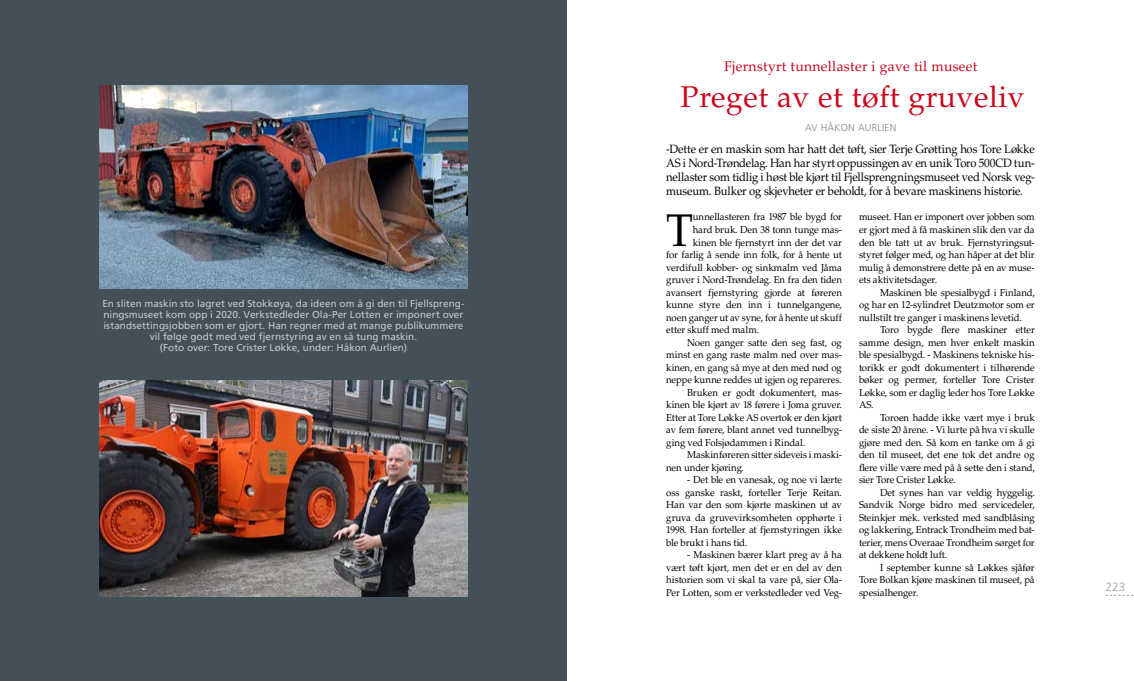
<style>
.page{position:relative;width:1134px;height:681px;background:#fff}
.page>*{position:absolute;margin:0;border:0;box-sizing:border-box;transform-origin:0 0}
.t1{font:45.7px "Palatino LT Std";color:#000;scale:.96 1}
.t2{font:30px "Palatino LT Std";letter-spacing:.02em;color:#c8091e}
.t3{font:14px "Palatino LT Std";letter-spacing:.02em;color:#c8091e}
.t4{font:12px/14px "Palatino LT Std";letter-spacing:-.02em;color:#000;text-align:justify;scale:.94 1}
.t5{font:300 12px "Frutiger LT Std";color:#9c9e9f}
.t6{font:10px/12.5px "Palatino LT Std";letter-spacing:-.01em;color:#000;text-align:justify;scale:.96 1}
.t7{font:10px/11px "Frutiger LT Std";letter-spacing:.005em;color:#c6c7c8;text-align:center}
.t8{font:300 10px "Frutiger LT Std";letter-spacing:.02em;color:#87888a}
</style>
<div class="page">
<div style="left:0;top:0;width:567px;height:680px;background:#435058"></div>
<img style="left:99px;top:85px;width:369px;height:203px">
<img style="left:99px;top:380px;width:369px;height:215px">
<p class="t7" style="left:102px;top:297px;width:364px">En sliten maskin sto lagret ved Stokkøya, da ideen om å gi den til Fjellspreng&shy;ningsmuseet kom opp i 2020. Verkstedleder Ola-Per Lotten er imponert over istandsettingsjobben som er gjort. Han regner med at mange publikummere vil følge godt med ved fjernstyring av en så tung maskin.<br>(Foto over: Tore Crister Løkke, under: Håkon Aurlien)</p>
<h3 class="t3" style="left:724px;top:58px;width:255px">Fjernstyrt tunnellaster i gave til museet</h3>
<h2 class="t2" style="left:681px;top:79px;width:346px">Preget av et tøft gruveliv</h2>
<p class="t8" style="left:805px;top:122px;width:93px">AV HÅKON AURLIEN</p>
<p class="t4" style="left:666px;top:142px;width:394px">-Dette er en maskin som har hatt det tøft, sier Terje Grøtting hos Tore Løkke AS i Nord-Trøndelag. Han har styrt oppussingen av en unik Toro 500CD tun&shy;nellaster som tidlig i høst ble kjørt til Fjellsprengningsmuseet ved Norsk veg&shy;museum. Bulker og skjevheter er beholdt, for å bevare maskinens historie.</p>
<h1 class="t1" style="left:666px;top:203px;width:30px">T</h1>
<p class="t6" style="left:693px;top:211px;width:157px">unnellasteren fra 1987 ble bygd for</p>
<p class="t6" style="left:693px;top:223px;width:157px">hard bruk. Den 38 tonn tunge mas-</p>
<p class="t6" style="left:693px;top:236px;width:157px">kinen ble fjernstyrt inn der det var</p>
<p class="t6" style="left:666px;top:248px;width:185px">for farlig å sende inn folk, for å hente ut</p>
<p class="t6" style="left:666px;top:261px;width:185px">verdifull kobber- og sinkmalm ved Jåma</p>
<p class="t6" style="left:666px;top:273px;width:185px">gruver i Nord-Trøndelag. En fra den tiden</p>
<p class="t6" style="left:666px;top:286px;width:185px">avansert fjernstyring gjorde at føreren</p>
<p class="t6" style="left:666px;top:298px;width:185px">kunne styre den inn i tunnelgangene,</p>
<p class="t6" style="left:666px;top:311px;width:185px">noen ganger ut av syne, for å hente ut skuff</p>
<p class="t6" style="left:666px;top:323px;width:98px">etter skuff med malm.</p>
<p class="t6" style="left:687px;top:336px;width:163px">Noen ganger satte den seg fast, og</p>
<p class="t6" style="left:666px;top:348px;width:185px">minst en gang raste malm ned over mas-</p>
<p class="t6" style="left:666px;top:361px;width:185px">kinen, en gang så mye at den med nød og</p>
<p class="t6" style="left:666px;top:373px;width:184px">neppe kunne reddes ut igjen og repareres.</p>
<p class="t6" style="left:687px;top:386px;width:163px">Bruken er godt dokumentert, mas-</p>
<p class="t6" style="left:666px;top:398px;width:185px">kinen ble kjørt av 18 førere i Joma gruver.</p>
<p class="t6" style="left:666px;top:411px;width:185px">Etter at Tore Løkke AS overtok er den kjørt</p>
<p class="t6" style="left:666px;top:423px;width:185px">av fem førere, blant annet ved tunnelbyg-</p>
<p class="t6" style="left:666px;top:436px;width:146px">ging ved Folsjødammen i Rindal.</p>
<p class="t6" style="left:687px;top:448px;width:163px">Maskinføreren sitter sideveis i maski-</p>
<p class="t6" style="left:666px;top:461px;width:83px">nen under kjøring.</p>
<p class="t6" style="left:666px;top:473px;width:185px;text-indent:21px">- Det ble en vanesak, og noe vi lærte oss ganske raskt, forteller Terje Reitan.<br>Han var den som kjørte maskinen ut av gruva da gruvevirksomheten opphørte i 1998. Han forteller at fjernstyringen ikke ble brukt i hans tid.</p>
<p class="t6" style="left:666px;top:548px;width:185px;text-indent:21px">- Maskinen bærer klart preg av å ha vært tøft kjørt, men det er en del av den historien som vi skal ta vare på, sier Ola-Per Lotten, som er verkstedleder ved Veg-</p>
<p class="t6" style="left:859px;top:211px;width:185px">museet. Han er imponert over jobben som er gjort med å få maskinen slik den var da den ble tatt ut av bruk. Fjernstyringsut&shy;styret følger med, og han håper at det blir mulig å demonstrere dette på en av muse&shy;ets aktivitetsdager.</p>
<p class="t6" style="left:859px;top:286px;width:185px;text-indent:21px">Maskinen ble spesialbygd i Finland, og har en 12-sylindret Deutzmotor som er nullstilt tre ganger i maskinens levetid.</p>
<p class="t6" style="left:859px;top:323px;width:185px;text-indent:21px">Toro bygde flere maskiner etter samme design, men hver enkelt maskin ble spesialbygd. - Maskinens tekniske his&shy;torikk er godt dokumentert i tilhørende bøker og permer, forteller Tore Crister Løkke, som er daglig leder hos Tore Løkke AS.</p>
<p class="t6" style="left:859px;top:411px;width:185px;text-indent:21px">Toroen hadde ikke vært mye i bruk de siste 20 årene. - Vi lurte på hva vi skulle gjøre med den. Så kom en tanke om å gi den til museet, det ene tok det andre og flere ville være med på å sette den i stand, sier Tore Crister Løkke.</p>
<p class="t6" style="left:859px;top:486px;width:185px;text-indent:21px">Det synes han var veldig hyggelig.<br>Sandvik Norge bidro med servicedeler, Steinkjer mek. verksted med sandblåsing og lakkering, Entrack Trondheim med bat&shy;terier, mens Overaae Trondheim sørget for at dekkene holdt luft.</p>
<p class="t6" style="left:859px;top:561px;width:185px;text-indent:21px">I september kunne så Løkkes sjåfør Tore Bolkan kjøre maskinen til museet, på spesialhenger.</p>
<p class="t5" style="left:1106px;top:579px;width:22px">223</p>
</div>
